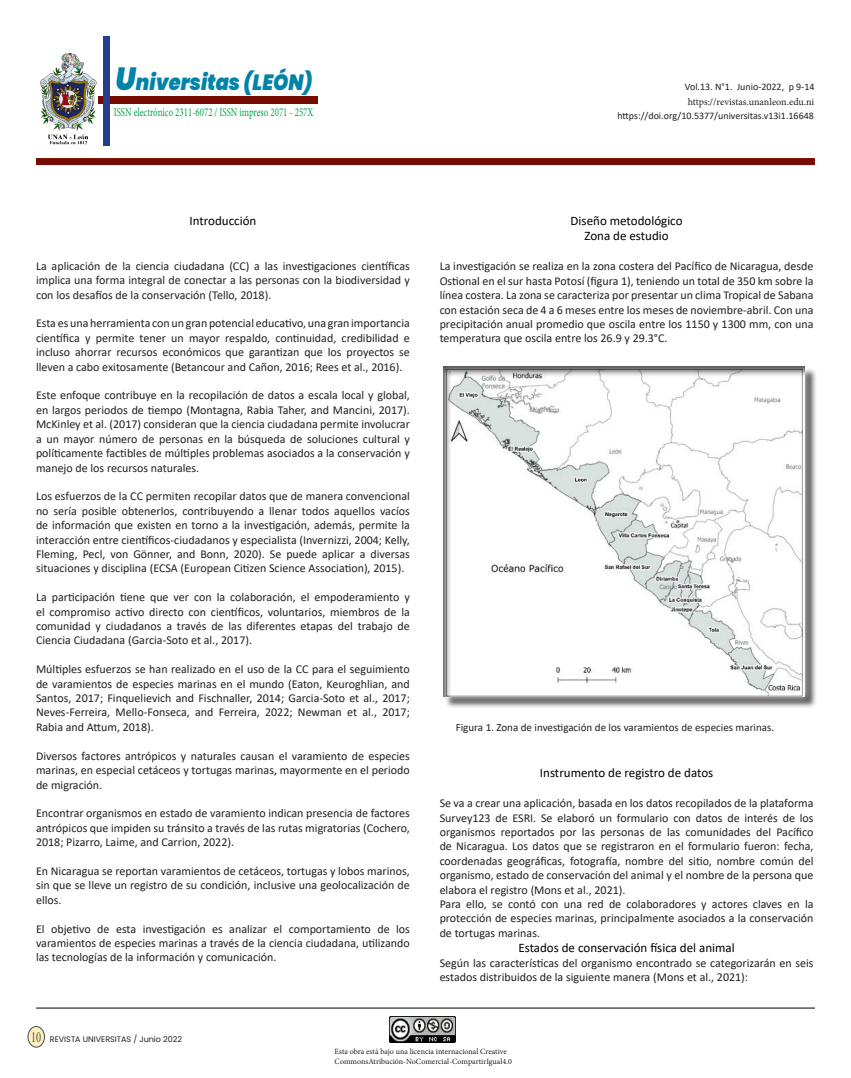
<style>
.page{position:relative;width:851px;height:1078px;background:#fff}
.page>*{position:absolute;margin:0;border:0;box-sizing:border-box;transform-origin:0 0}
.t1{font:italic 900 22px "Poppins";color:#0083a9;scale:.88 1}
.t2{font:13px "Calibri";color:#000}
.t3{font:12px/14.4px "Calibri";color:#231f20;text-align:justify}
.t4{font:12px "Minion Pro";color:#00a34c;scale:.74 1}
.t5{font:11px "Calibri";color:#231f20}
.t6{font:10px "Calibri";color:#231f20}
.t7{font:10px "Minion Pro";letter-spacing:-.005em;color:#231f20}
.t8{font:8px/9.6px "Minion Pro";color:#231f20}
.t9{font:8px "Poppins";color:#231f20}
.s1{font-size:32px}
.s2{font-family:"Times New Roman";font-size:14.3px;color:#4b4c4d}
</style>
<div class="page">
<img style="left:39px;top:54px;width:58px;height:90px">
<svg style="left:115px;top:103px;width:198px;height:1px"></svg>
<div style="left:98px;top:96px;width:220px;height:7px;background:#760b00"></div>
<div style="left:104px;top:37px;width:6px;height:109px;background:#253f8e"></div>
<div style="left:28px;top:1026px;width:16px;height:20px;background:#feefbe;border-radius:50%"></div>
<div style="left:28px;top:1025px;width:17px;height:22px;border:1px solid #4b4c4d;border-radius:50%"></div>
<hr style="left:36px;top:1007px;width:778px;height:1px;background:#000">
<img style="left:389px;top:1016px;width:66px;height:25px">
<div style="left:36px;top:158px;width:778px;height:7px;background:#760b00"></div>
<div style="left:444px;top:368px;width:373px;height:341px;background:#231f20;opacity:.75"></div>
<div style="left:436px;top:360px;width:375px;height:343px;background:#fff;opacity:.75"></div>
<div style="left:442px;top:360px;width:367px;height:337px;background:#231f20;opacity:.75"></div>
<h1 class="t1" style="left:116px;top:70px;width:225px"><span class="s1">U</span>niversitas (LEÓN)</h1>
<p class="t4" style="left:114px;top:104px;width:271px">ISSN electrónico 2311-6072 / ISSN impreso 2071 - 257X</p>
<p class="t6" style="left:684px;top:80px;width:131px">Vol.13. N°1. Junio-2022, p 9-14</p>
<p class="t7" style="left:687px;top:95px;width:128px">https://revistas.unanleon.edu.ni</p>
<p class="t6" style="left:617px;top:109px;width:198px">https://doi.org/10.5377/universitas.v13i1.16648</p>
<p class="t2" style="left:189px;top:212px;width:68px">Introducción</p>
<p class="t3" style="left:36px;top:258px;width:375px">La aplicación de la ciencia ciudadana (CC) a las investigaciones científicas implica una forma integral de conectar a las personas con la biodiversidad y con los desafíos de la conservación (Tello, 2018).</p>
<p class="t3" style="left:36px;top:316px;width:375px">Esta es una herramienta con un gran potencial educativo, una gran importancia científica y permite tener un mayor respaldo, continuidad, credibilidad e incluso ahorrar recursos económicos que garantizan que los proyectos se lleven a cabo exitosamente (Betancour and Cañon, 2016; Rees et al., 2016).</p>
<p class="t3" style="left:36px;top:388px;width:375px">Este enfoque contribuye en la recopilación de datos a escala local y global, en largos periodos de tiempo (Montagna, Rabia Taher, and Mancini, 2017).<br>McKinley et al. (2017) consideran que la ciencia ciudadana permite involucrar a un mayor número de personas en la búsqueda de soluciones cultural y políticamente factibles de múltiples problemas asociados a la conservación y manejo de los recursos naturales.</p>
<p class="t3" style="left:36px;top:488px;width:375px">Los esfuerzos de la CC permiten recopilar datos que de manera convencional no sería posible obtenerlos, contribuyendo a llenar todos aquellos vacíos de información que existen en torno a la investigación, además, permite la interacción entre científicos-ciudadanos y especialista (Invernizzi, 2004; Kelly, Fleming, Pecl, von Gönner, and Bonn, 2020). Se puede aplicar a diversas situaciones y disciplina (ECSA (European Citizen Science Association), 2015).</p>
<p class="t3" style="left:36px;top:589px;width:375px">La participación tiene que ver con la colaboración, el empoderamiento y el compromiso activo directo con científicos, voluntarios, miembros de la comunidad y ciudadanos a través de las diferentes etapas del trabajo de Ciencia Ciudadana (Garcia-Soto et al., 2017).</p>
<p class="t3" style="left:36px;top:661px;width:375px">Múltiples esfuerzos se han realizado en el uso de la CC para el seguimiento de varamientos de especies marinas en el mundo (Eaton, Keuroghlian, and Santos, 2017; Finquelievich and Fischnaller, 2014; Garcia-Soto et al., 2017; Neves-Ferreira, Mello-Fonseca, and Ferreira, 2022; Newman et al., 2017; Rabia and Attum, 2018).</p>
<p class="t3" style="left:36px;top:748px;width:375px">Diversos factores antrópicos y naturales causan el varamiento de especies marinas, en especial cetáceos y tortugas marinas, mayormente en el periodo de migración.</p>
<p class="t3" style="left:36px;top:805px;width:375px">Encontrar organismos en estado de varamiento indican presencia de factores antrópicos que impiden su tránsito a través de las rutas migratorias (Cochero, 2018; Pizarro, Laime, and Carrion, 2022).</p>
<p class="t3" style="left:36px;top:863px;width:375px">En Nicaragua se reportan varamientos de cetáceos, tortugas y lobos marinos, sin que se lleve un registro de su condición, inclusive una geolocalización de ellos.</p>
<p class="t3" style="left:36px;top:920px;width:375px">El objetivo de esta investigación es analizar el comportamiento de los varamientos de especies marinas a través de la ciencia ciudadana, utilizando las tecnologías de la información y comunicación.</p>
<p class="t9" style="left:31px;top:1033px;width:152px"><span class="s2">10</span> REVISTA UNIVERSITAS / Junio 2022</p>
<p class="t2" style="left:570px;top:211px;width:113px">Diseño metodológico</p>
<p class="t2" style="left:584px;top:227px;width:86px">Zona de estudio</p>
<p class="t3" style="left:439px;top:259px;width:375px">La investigación se realiza en la zona costera del Pacífico de Nicaragua, desde Ostional en el sur hasta Potosí (figura 1), teniendo un total de 350 km sobre la línea costera. La zona se caracteriza por presentar un clima Tropical de Sabana con estación seca de 4 a 6 meses entre los meses de noviembre-abril. Con una precipitación anual promedio que oscila entre los 1150 y 1300 mm, con una temperatura que oscila entre los 26.9 y 29.3°C.</p>
<p class="t5" style="left:455px;top:720px;width:320px">Figura 1. Zona de investigación de los varamientos de especies marinas.</p>
<p class="t2" style="left:540px;top:763px;width:175px">Instrumento de registro de datos</p>
<p class="t3" style="left:439px;top:795px;width:375px">Se va a crear una aplicación, basada en los datos recopilados de la plataforma Survey123 de ESRI. Se elaboró un formulario con datos de interés de los organismos reportados por las personas de las comunidades del Pacífico de Nicaragua. Los datos que se registraron en el formulario fueron: fecha, coordenadas geográficas, fotografía, nombre del sitio, nombre común del organismo, estado de conservación del animal y el nombre de la persona que elabora el registro (Mons et al., 2021).</p>
<p class="t3" style="left:439px;top:896px;width:375px">Para ello, se contó con una red de colaboradores y actores claves en la protección de especies marinas, principalmente asociados a la conservación de tortugas marinas.</p>
<p class="t2" style="left:518px;top:938px;width:218px">Estados de conservación física del animal</p>
<p class="t3" style="left:439px;top:955px;width:375px">Según las características del organismo encontrado se categorizarán en seis estados distribuidos de la siguiente manera (Mons et al., 2021):</p>
<p class="t8" style="left:334px;top:1046px;width:179px">Esta obra está bajo una licencia internacional Creative<br>CommonsAtribución-NoComercial-CompartirIgual4.0</p>
</div>
